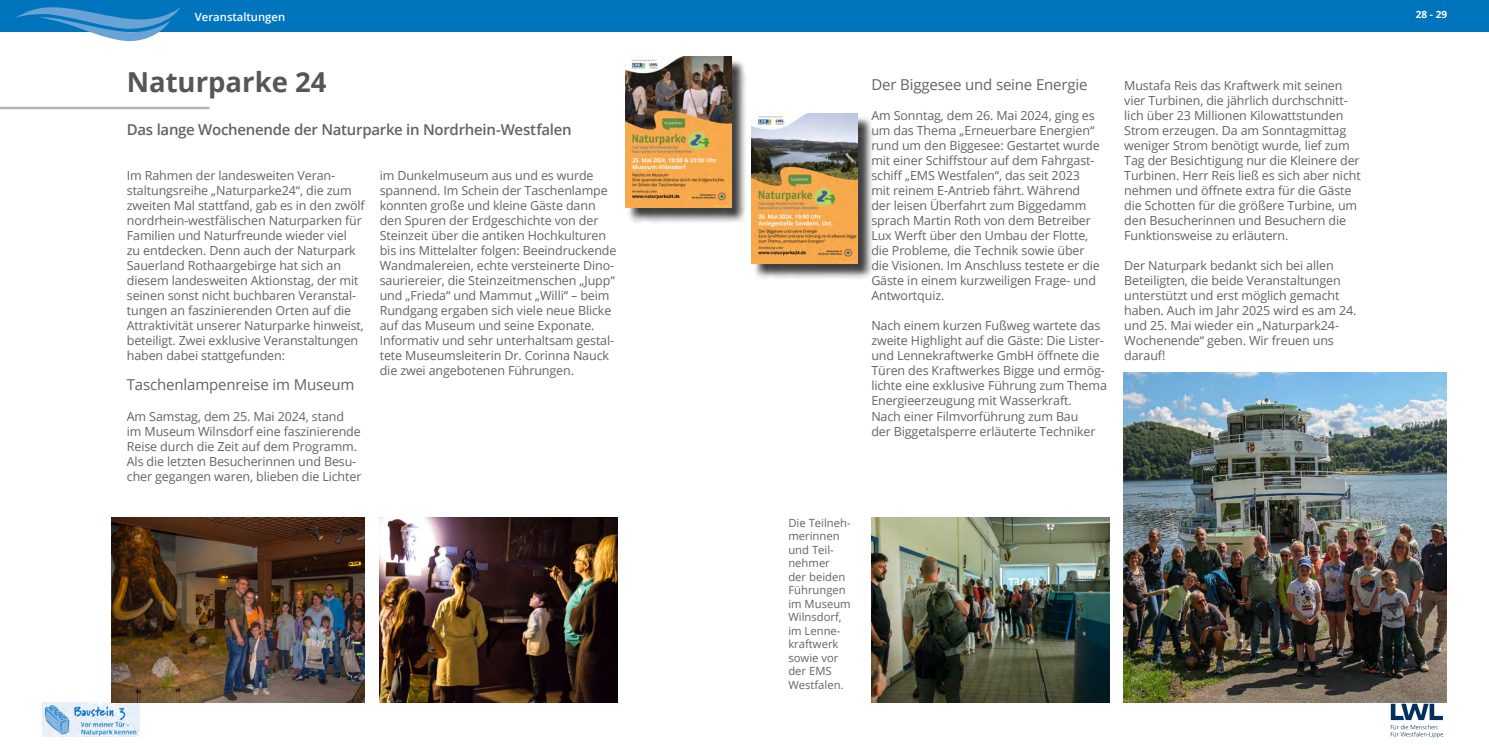
<style>
.page{position:relative;width:1489px;height:745px;background:#fff}
.page>*{position:absolute;margin:0;border:0;box-sizing:border-box;transform-origin:0 0}
.t1{font:700 27.5px "Open Sans";color:#555756}
.t2{font:15px "Open Sans";letter-spacing:-.01em;color:#626463}
.t3{font:600 15px "Open Sans";letter-spacing:-.015em;color:#626463}
.t4{font:12.5px/15px "Open Sans";letter-spacing:-.01em;color:#626463}
.t5{font:11.25px/13.5px "Open Sans";color:#626463}
.t6{font:600 11.25px "Open Sans";color:#fff}
.t7{font:700 10px "Open Sans";color:#fff}
</style>
<div class="page">
<div style="left:0;top:0;width:1488px;height:32px;background:#0075be"></div>
<svg style="left:15px;top:7px;width:165px;height:35px"></svg>
<img style="left:43px;top:702px;width:97px;height:34px">
<hr style="left:0;top:107px;width:209px;height:2px;background:#b1b4b4">
<img style="left:112px;top:517px;width:253px;height:185px">
<img style="left:380px;top:517px;width:237px;height:185px">
<div style="left:626px;top:58px;width:121px;height:166px;background:#000;opacity:.75"></div>
<img style="left:625px;top:56px;width:106px;height:151px">
<div style="left:752px;top:115px;width:121px;height:164px;background:#000;opacity:.75"></div>
<img style="left:751px;top:113px;width:106px;height:151px">
<img style="left:871px;top:517px;width:238px;height:185px">
<img style="left:1123px;top:372px;width:323px;height:330px">
<svg style="left:1390px;top:703px;width:53px;height:34px"></svg>
<p class="t6" style="left:195px;top:9px;width:92px">Veranstaltungen</p>
<p class="t7" style="left:1415px;top:8px;width:33px">28 - 29</p>
<h1 class="t1" style="left:127px;top:63px;width:201px">Naturparke 24</h1>
<p class="t3" style="left:127px;top:119px;width:446px">Das lange Wochenende der Naturparke in Nordrhein-Westfalen</p>
<p class="t4" style="left:127px;top:168px;width:239px">Im Rahmen der landesweiten Veran&shy;staltungsreihe „Naturparke24“, die zum zweiten Mal stattfand, gab es in den zwölf nordrhein-westfälischen Naturparken für Familien und Naturfreunde wieder viel<br>zu entdecken. Denn auch der Naturpark Sauerland Rothaargebirge hat sich an diesem landesweiten Aktionstag, der mit seinen sonst nicht buchbaren Veranstal&shy;tungen an faszinierenden Orten auf die Attraktivität unserer Naturparke hinweist, beteiligt. Zwei exklusive Veranstaltungen haben dabei stattgefunden:</p>
<p class="t2" style="left:127px;top:374px;width:229px">Taschenlampenreise im Museum</p>
<p class="t4" style="left:127px;top:408px;width:236px">Am Samstag, dem 25. Mai 2024, stand im Museum Wilnsdorf eine faszinierende Reise durch die Zeit auf dem Programm.<br>Als die letzten Besucherinnen und Besu&shy;cher gegangen waren, blieben die Lichter</p>
<p class="t4" style="left:380px;top:168px;width:238px">im Dunkelmuseum aus und es wurde spannend. Im Schein der Taschenlampe konnten große und kleine Gäste dann den Spuren der Erdgeschichte von der Steinzeit über die antiken Hochkulturen bis ins Mittelalter folgen: Beeindruckende Wandmalereien, echte versteinerte Dino&shy;sauriereier, die Steinzeitmenschen „Jupp“ und „Frieda“ und Mammut „Willi“ – beim Rundgang ergaben sich viele neue Blicke auf das Museum und seine Exponate.<br>Informativ und sehr unterhaltsam gestal&shy;tete Museumsleiterin Dr. Corinna Nauck die zwei angebotenen Führungen.</p>
<p class="t2" style="left:871px;top:74px;width:218px">Der Biggesee und seine Energie</p>
<p class="t4" style="left:871px;top:108px;width:230px">Am Sonntag, dem 26. Mai 2024, ging es um das Thema „Erneuerbare Energien“ rund um den Biggesee: Gestartet wurde mit einer Schiffstour auf dem Fahrgast&shy;schiff „EMS Westfalen“, das seit 2023 mit reinem E-Antrieb fährt. Während der leisen Überfahrt zum Biggedamm sprach Martin Roth von dem Betreiber Lux Werft über den Umbau der Flotte, die Probleme, die Technik sowie über die Visionen. Im Anschluss testete er die Gäste in einem kurzweiligen Frage- und Antwortquiz.</p>
<p class="t4" style="left:871px;top:318px;width:237px">Nach einem kurzen Fußweg wartete das zweite Highlight auf die Gäste: Die Lister&shy;und Lennekraftwerke GmbH öffnete die Türen des Kraftwerkes Bigge und ermög&shy;lichte eine exklusive Führung zum Thema Energieerzeugung mit Wasserkraft.<br>Nach einer Filmvorführung zum Bau<br>der Biggetalsperre erläuterte Techniker</p>
<p class="t4" style="left:1124px;top:78px;width:238px">Mustafa Reis das Kraftwerk mit seinen vier Turbinen, die jährlich durchschnitt&shy;lich über 23 Millionen Kilowattstunden Strom erzeugen. Da am Sonntagmittag weniger Strom benötigt wurde, lief zum Tag der Besichtigung nur die Kleinere der Turbinen. Herr Reis ließ es sich aber nicht nehmen und öffnete extra für die Gäste die Schotten für die größere Turbine, um den Besucherinnen und Besuchern die Funktionsweise zu erläutern.</p>
<p class="t4" style="left:1124px;top:258px;width:234px">Der Naturpark bedankt sich bei allen Beteiligten, die beide Veranstaltungen unterstützt und erst möglich gemacht haben. Auch im Jahr 2025 wird es am 24. und 25. Mai wieder ein „Naturpark24- Wochenende“ geben. Wir freuen uns darauf!</p>
<p class="t5" style="left:788px;top:515px;width:64px">Die Teilneh&shy;merinnen und Teil&shy;nehmer<br>der beiden<br>Führungen im Museum<br>Wilnsdorf, im Lenne&shy;kraftwerk sowie vor der EMS<br>Westfalen.</p>
</div>
